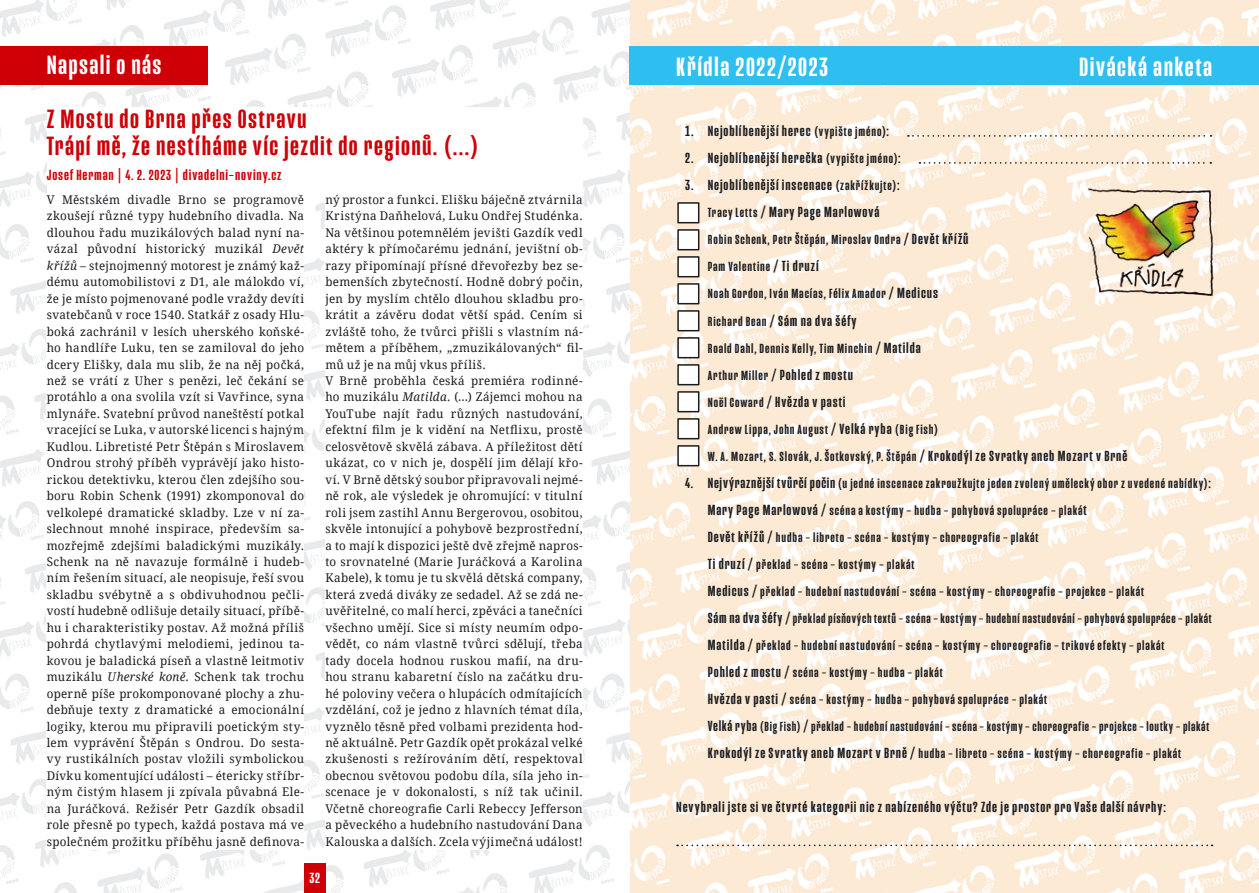
<style>
.page{position:relative;width:1259px;height:893px;background:#fff}
.page>*{position:absolute;margin:0;border:0;box-sizing:border-box;transform-origin:0 0}
.t1{font:500 27px/27px "Mongoose";letter-spacing:.045em;color:#ce0006;scale:1.1 1}
.t2{font:500 27px "Mongoose";letter-spacing:.05em;color:#fff;scale:1.1 1}
.t3{font:500 15px/27px "Mongoose";letter-spacing:.055em;color:#1b1c20;text-align:center;scale:1.1 1}
.t4{font:500 15px "Mongoose";letter-spacing:.055em;color:#ce0006;scale:1.1 1}
.t5{font:500 15px "Mongoose";color:#fff;scale:1.1 1}
.t6{font:500 13.5px/27px "Mongoose";letter-spacing:.055em;color:#1b1c20;scale:1.1 1}
.t7{font:12px/16.5px "Droid Serif";letter-spacing:.025em;color:#1b1c20;text-align:justify}
.s1{font-style:italic}
.s2{font-size:13.5px}
.s3{font-size:15px}
</style>
<div class="page">
<img style="left:0;top:0;width:1259px;height:893px">
<div style="left:47px;top:107px;width:536px;height:88px;background:#fff"></div>
<div style="left:0;top:47px;width:207px;height:38px;background:#ce0006"></div>
<div style="left:629px;top:47px;width:630px;height:38px;background:#2fbef0"></div>
<img style="left:1080px;top:184px;width:140px;height:119px">
<svg style="left:908px;top:135px;width:303px;height:2px"></svg>
<svg style="left:919px;top:162px;width:292px;height:2px"></svg>
<svg style="left:677px;top:844px;width:535px;height:2px"></svg>
<div style="left:678px;top:203px;width:20px;height:20px;background:#fff"></div>
<div style="left:677px;top:202px;width:22px;height:21px;border:2px solid #1b1c20"></div>
<div style="left:678px;top:230px;width:20px;height:20px;background:#fff"></div>
<div style="left:677px;top:229px;width:22px;height:21px;border:2px solid #1b1c20"></div>
<div style="left:678px;top:257px;width:20px;height:20px;background:#fff"></div>
<div style="left:677px;top:256px;width:22px;height:21px;border:2px solid #1b1c20"></div>
<div style="left:678px;top:284px;width:20px;height:20px;background:#fff"></div>
<div style="left:677px;top:283px;width:22px;height:21px;border:2px solid #1b1c20"></div>
<div style="left:678px;top:311px;width:20px;height:20px;background:#fff"></div>
<div style="left:677px;top:310px;width:22px;height:21px;border:2px solid #1b1c20"></div>
<div style="left:678px;top:338px;width:20px;height:20px;background:#fff"></div>
<div style="left:677px;top:337px;width:22px;height:21px;border:2px solid #1b1c20"></div>
<div style="left:678px;top:365px;width:20px;height:20px;background:#fff"></div>
<div style="left:677px;top:364px;width:22px;height:21px;border:2px solid #1b1c20"></div>
<div style="left:678px;top:392px;width:20px;height:20px;background:#fff"></div>
<div style="left:677px;top:391px;width:22px;height:21px;border:2px solid #1b1c20"></div>
<div style="left:678px;top:419px;width:20px;height:20px;background:#fff"></div>
<div style="left:677px;top:418px;width:22px;height:21px;border:2px solid #1b1c20"></div>
<div style="left:678px;top:446px;width:20px;height:20px;background:#fff"></div>
<div style="left:677px;top:445px;width:22px;height:21px;border:2px solid #1b1c20"></div>
<div style="left:47px;top:195px;width:257px;height:654px;background:#fff"></div>
<div style="left:325px;top:195px;width:258px;height:654px;background:#fff"></div>
<div style="left:304px;top:863px;width:21px;height:30px;background:#ce0006"></div>
<h1 class="t2" style="left:47px;top:50px;width:106px">Napsali o nás</h1>
<h1 class="t2" style="left:676px;top:51px;width:139px">Křídla 2022/2023</h1>
<h1 class="t2" style="left:1079px;top:51px;width:122px">Divácká anketa</h1>
<h1 class="t1" style="left:47px;top:105px;width:394px">Z Mostu do Brna přes Ostravu<br>Trápí mě, že nestíháme víc jezdit do regionů. (…)</h1>
<p class="t4" style="left:47px;top:167px;width:215px">Josef Herman | 4. 2. 2023 | divadelni–noviny.cz</p>
<p class="t7" style="left:47px;top:191px;width:259px">V Městském divadle Brno se programově zkoušejí různé typy hudebního divadla. Na dlouhou řadu muzikálových balad nyní na&shy;vázal původní historický muzikál <span class="s1">Devět křížů</span> – stejnojmenný motorest je známý kaž&shy;dému automobilistovi z D1, ale málokdo ví, že je místo pojmenované podle vraždy devíti svatebčanů v roce 1540. Statkář z osady Hlu&shy;boká zachránil v lesích uherského koňské&shy;ho handlíře Luku, ten se zamiloval do jeho dcery Elišky, dala mu slib, že na něj počká, než se vrátí z Uher s penězi, leč čekání se protáhlo a ona svolila vzít si Vavřince, syna mlynáře. Svatební průvod naneštěstí potkal vracející se Luka, v autorské licenci s hajným Kudlou. Libretisté Petr Štěpán s Miroslavem Ondrou strohý příběh vyprávějí jako histo&shy;rickou detektivku, kterou člen zdejšího sou&shy;boru Robin Schenk (1991) zkomponoval do velkolepé dramatické skladby. Lze v ní za&shy;slechnout mnohé inspirace, především sa&shy;mozřejmě zdejšími baladickými muzikály.<br>Schenk na ně navazuje formálně i hudeb&shy;ním řešením situací, ale neopisuje, řeší svou skladbu svébytně a s obdivuhodnou pečli&shy;vostí hudebně odlišuje detaily situací, příbě&shy;hu i charakteristiky postav. Až možná příliš pohrdá chytlavými melodiemi, jedinou ta&shy;kovou je baladická píseň a vlastně leitmotiv muzikálu <span class="s1">Uherské koně</span>. Schenk tak trochu operně píše prokomponované plochy a zhu&shy;debňuje texty z dramatické a emocionální logiky, kterou mu připravili poetickým sty&shy;lem vyprávění Štěpán s Ondrou. Do sesta&shy;vy rustikálních postav vložili symbolickou Dívku komentující události – étericky stříbr&shy;ným čistým hlasem ji zpívala půvabná Ele&shy;na Juráčková. Režisér Petr Gazdík obsadil role přesně po typech, každá postava má ve společném prožitku příběhu jasně definova-</p>
<p class="t7" style="left:325px;top:191px;width:259px;text-align:left">ný prostor a funkci. Elišku báječně ztvárnila Kristýna Daňhelová, Luku Ondřej Studénka.<br>Na většinou potemnělém jevišti Gazdík vedl aktéry k přímočarému jednání, jevištní ob&shy;razy připomínají přísné dřevořezby bez se&shy;bemenších zbytečností. Hodně dobrý počin, jen by myslím chtělo dlouhou skladbu pro&shy;krátit a závěru dodat větší spád. Cením si zvláště toho, že tvůrci přišli s vlastním ná&shy;mětem a příběhem, „zmuzikálovaných“ fi l&shy;mů už je na můj vkus příliš.<br>V Brně proběhla česká premiéra rodinné&shy;ho muzikálu <span class="s1">Matilda</span>. (…) Zájemci mohou na YouTube najít řadu různých nastudování, efektní fi lm je k vidění na Netflixu, prostě celosvětově skvělá zábava. A příležitost dětí ukázat, co v nich je, dospělí jim dělají křo&shy;ví. V Brně dětský soubor připravovali nejmé&shy;ně rok, ale výsledek je ohromující: v titulní roli jsem zastihl Annu Bergerovou, osobitou, skvěle intonující a pohybově bezprostřední, a to mají k dispozici ještě dvě zřejmě napros&shy;to srovnatelné (Marie Juráčková a Karolina Kabele), k tomu je tu skvělá dětská company, která zvedá diváky ze sedadel. Až se zdá ne&shy;uvěřitelné, co malí herci, zpěváci a tanečníci všechno umějí. Sice si místy neumím odpo&shy;vědět, co nám vlastně tvůrci sdělují, třeba tady docela hodnou ruskou mafií, na dru&shy;hou stranu kabaretní číslo na začátku dru&shy;hé poloviny večera o hlupácích odmítajících vzdělání, což je jedno z hlavních témat díla, vyznělo těsně před volbami prezidenta hod&shy;ně aktuálně. Petr Gazdík opět prokázal velké zkušenosti s režírováním dětí, respektoval obecnou světovou podobu díla, síla jeho in&shy;scenace je v dokonalosti, s níž tak učinil.<br>Včetně choreografie Carli Rebeccy Jefferson a pěveckého a hudebního nastudování Dana Kalouska a dalších. Zcela výjimečná událost!</p>
<p class="t5" style="left:309px;top:869px;width:11px">32</p>
<p class="t3" style="left:685px;top:118px;width:187px">1. Nejoblíbenější herec <span class="s2">(vypište jméno)</span>:</p>
<p class="t3" style="left:685px;top:145px;width:197px">2. Nejoblíbenější herečka <span class="s2">(vypište jméno)</span>:</p>
<p class="t3" style="left:685px;top:172px;width:196px">3. Nejoblíbenější inscenace <span class="s2">(zakřížkujte)</span>:<br><span class="s2">Tracy Letts</span> / Mary Page Marlowová</p>
<p class="t6" style="left:708px;top:227px;width:238px">Robin Schenk, Petr Štěpán, Miroslav Ondra <span class="s3">/ Devět křížů<br></span>Pam Valentine <span class="s3">/ Ti druzí<br></span>Noah Gordon, Iván Macías, Félix Amador <span class="s3">/ Medicus</span></p>
<p class="t3" style="left:708px;top:307px;width:137px"><span class="s2">Richard Bean</span> / Sám na dva šéfy</p>
<p class="t6" style="left:708px;top:335px;width:195px">Roald Dahl, Dennis Kelly, Tim Minchin <span class="s3">/ Matilda</span></p>
<p class="t3" style="left:708px;top:361px;width:134px;text-align:left"><span class="s2">Arthur Miller</span> / Pohled z mostu<br><span class="s2">Noël Coward</span> / Hvězda v pasti</p>
<p class="t6" style="left:708px;top:416px;width:383px">Andrew Lippa, John August <span class="s3">/ Velká ryba</span> (Big Fish)<br>W. A. Mozart, S. Slovák, J. Šotkovský, P. Štěpán <span class="s3">/ Krokodýl ze Svratky aneb Mozart v Brně</span></p>
<p class="t6" style="left:708px;top:470px;width:460px;text-indent:-22px"><span class="s3">4. Nejvýraznější tvůrčí počin</span>(u jedné inscenace zakroužkujte jeden zvolený umělecký obor z uvedené nabídky)<span class="s3">:<br>Mary Page Marlowová /</span> scéna a kostýmy – hudba – pohybová spolupráce – plaká<span class="s3">t<br>Devět křížů /</span> hudba – libreto – scéna – kostýmy – choreografie – plakát<br><span class="s3">Ti druzí /</span> překlad – scéna – kostýmy – plakát<br><span class="s3">Medicus /</span> překlad – hudební nastudování – scéna – kostýmy – choreografie – projekce – plakát<br><span class="s3">Sám na dva šéfy /</span> překlad písňových textů – scéna – kostýmy – hudební nastudování – pohybová spolupráce – plakát <span class="s3">Matilda /</span> překlad – hudební nastudování – scéna – kostýmy – choreografie – trikové efekty – plakát<br><span class="s3">Pohled z mostu /</span> scéna – kostýmy – hudba – plakát<br><span class="s3">Hvězda v pasti /</span> scéna – kostýmy – hudba – pohybová spolupráce – plakát<br><span class="s3">Velká ryba</span> (Big Fish) <span class="s3">/</span> překlad – hudební nastudování – scéna – kostýmy – choreografie – projekce – loutky – plakát <span class="s3">Krokodýl ze Svratky aneb Mozart v Brně /</span> hudba – libreto – scéna – kostýmy – choreografie – plakát</p>
<p class="t3" style="left:676px;top:793px;width:446px">Nevybrali jste si ve čtvrté kategorii nic z nabízeného výčtu? Zde je prostor pro Vaše další návrhy:</p>
</div>
